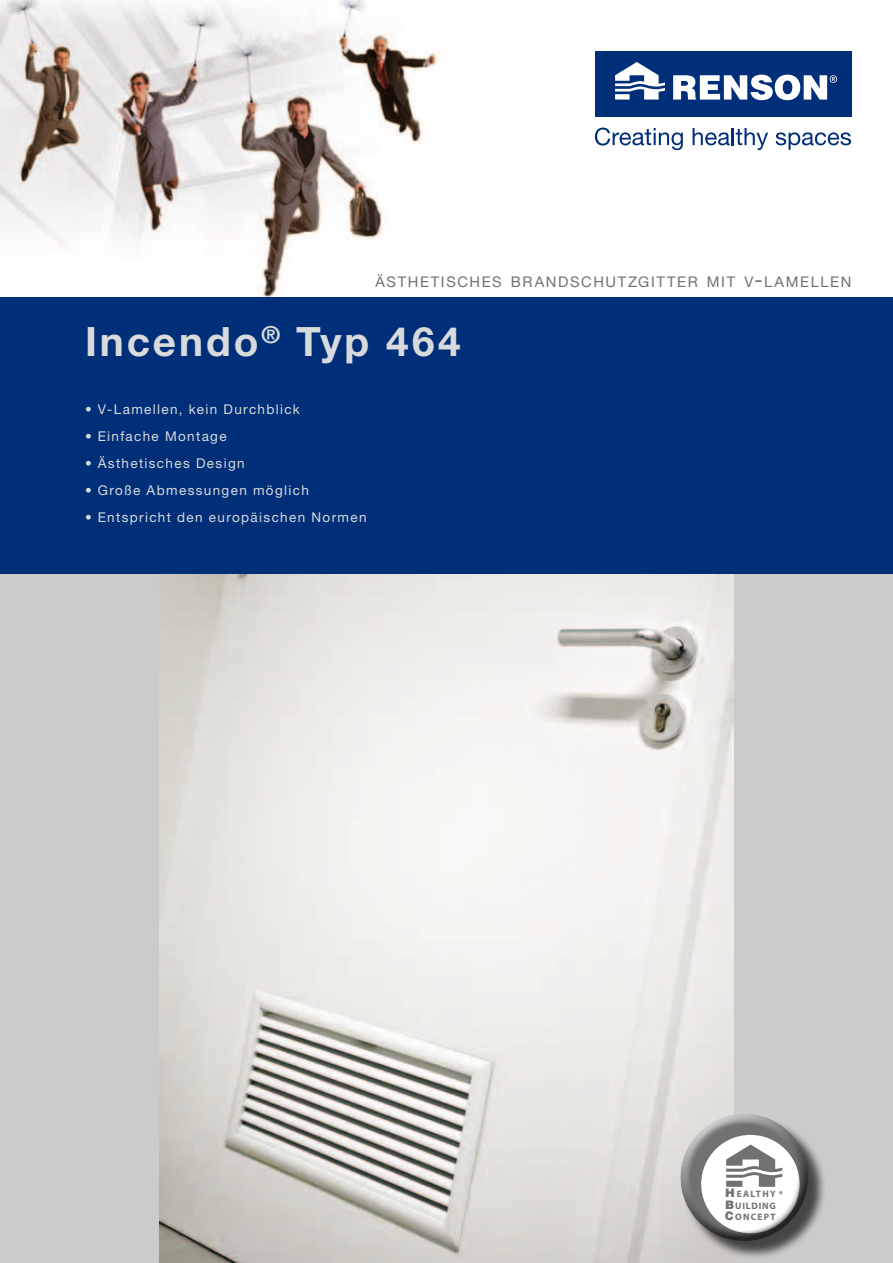
<style>
.page{position:relative;width:893px;height:1263px;background:#fff}
.page>*{position:absolute;margin:0;border:0;box-sizing:border-box;transform-origin:0 0}
.t1{font:700 40.5px "Helvetica Neue LT Std";letter-spacing:.075em;color:#d9dadb}
.t2{font:14.7px "Helvetica Neue LT Std";letter-spacing:.11em;color:#707173}
.t3{font:13.5px "Helvetica Neue LT Std";letter-spacing:.1em;color:#d9dadb}
.t4{font:700 10.35px "Myriad Pro";color:#707173}
.t5{font:700 9.3px/11.1px "Myriad Pro";letter-spacing:.13em;color:#707173;text-align:justify}
.s1{font-size:21px}
.s2{font-family:"Helvetica LT Std";font-weight:900;font-size:11.7px}
</style>
<div class="page">
<div style="left:0;top:510px;width:893px;height:753px;background:#cbcbc9"></div>
<img style="left:160px;top:574px;width:573px;height:689px">
<img style="left:0;top:0;width:494px;height:298px">
<div style="left:0;top:298px;width:893px;height:276px;background:#002f79"></div>
<div style="left:595px;top:51px;width:256px;height:65px;background:#002f79"></div>
<svg style="left:615px;top:62px;width:50px;height:38px"></svg>
<svg style="left:673px;top:75px;width:164px;height:25px"></svg>
<svg style="left:595px;top:128px;width:88px;height:22px"></svg>
<svg style="left:693px;top:128px;width:75px;height:22px"></svg>
<svg style="left:776px;top:132px;width:75px;height:18px"></svg>
<div style="left:683px;top:1116px;width:143px;height:143px;background:#1a171c;opacity:.75"></div>
<div style="left:679px;top:1113px;width:128px;height:100px;background:#fff;opacity:.75"></div>
<div style="left:680px;top:1133px;width:128px;height:109px;background:#1a171c;opacity:.75"></div>
<p class="t2" style="left:376px;top:273px;width:477px">ÄSTHETISCHES BRANDSCHUTZGITTER MIT V<span class="s1">-</span>LAMELLEN</p>
<h1 class="t1" style="left:85px;top:317px;width:377px">Incendo<sup>®</sup> Typ 464</h1>
<p class="t3" style="left:85px;top:401px;width:216px">• V-Lamellen, kein Durchblick</p>
<p class="t3" style="left:85px;top:428px;width:143px">• Einfache Montage</p>
<p class="t3" style="left:85px;top:455px;width:161px">• Ästhetisches Design</p>
<p class="t3" style="left:85px;top:482px;width:225px">• Große Abmessungen möglich</p>
<p class="t3" style="left:85px;top:509px;width:283px">• Entspricht den europäischen Normen</p>
<p class="t5" style="left:725px;top:1188px;width:52px"><span class="s2">H</span>EALTHY <span class="s2">B</span>UILDING <span class="s2">C</span>ONCEPT</p>
<p class="t4" style="left:778px;top:1188px;width:6px">®</p>
</div>
